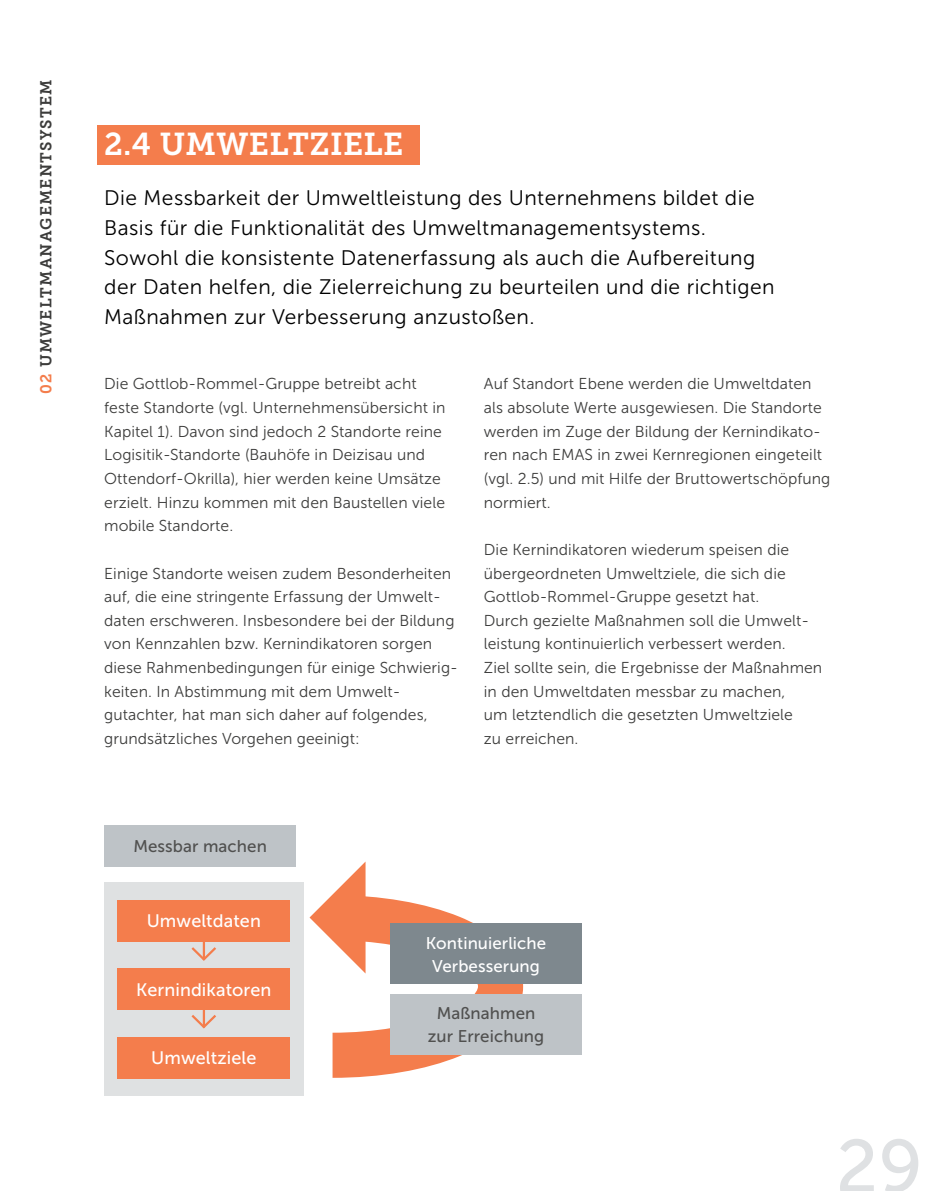
<style>
.page{position:relative;width:943px;height:1191px;background:#fff}
.page>*{position:absolute;margin:0;border:0;box-sizing:border-box;transform-origin:0 0}
.t1{font:73.5px "Museo Sans 500";color:#dfe1e3}
.t2{font:31.5px "Museo Slab 700";letter-spacing:.01em;color:#fff}
.t3{font:21px/29.8px "Museo Sans 300";letter-spacing:.02em;color:#000}
.t4{font:18.03px "Museo Sans 500";letter-spacing:.005em;color:#fff}
.t5{font:16.97px/22.6px "Museo Sans 500";letter-spacing:.005em;color:#50504f;text-align:center}
.t6{font:16.97px/22.6px "Museo Sans 500";letter-spacing:.005em;color:#fff;text-align:center}
.t7{font:15.75px/23.6px "Museo Sans 300";letter-spacing:.005em;color:#3c3c3b}
.t8{font:15.75px "Museo Slab 700";letter-spacing:.08em;color:#3c3c3b}
.s1{color:#f47d4c}
</style>
<div class="page">
<div style="left:97px;top:126px;width:322px;height:39px;background:#f47d4c"></div>
<div style="left:104px;top:882px;width:199px;height:213px;background:#dfe1e2"></div>
<svg style="left:191px;top:1012px;width:25px;height:17px"></svg>
<hr style="left:203px;top:978px;width:2px;height:49px;background:#f47d4c">
<svg style="left:191px;top:944px;width:25px;height:17px"></svg>
<hr style="left:203px;top:911px;width:2px;height:49px;background:#f47d4c">
<div style="left:117px;top:899px;width:173px;height:42px;background:#f47d4c"></div>
<div style="left:117px;top:968px;width:173px;height:41px;background:#f47d4c"></div>
<div style="left:117px;top:1036px;width:173px;height:42px;background:#f47d4c"></div>
<div style="left:104px;top:825px;width:192px;height:41px;background:#bec3c7"></div>
<svg style="left:309px;top:861px;width:214px;height:216px"></svg>
<div style="left:390px;top:993px;width:192px;height:61px;background:#bec3c7"></div>
<div style="left:390px;top:923px;width:192px;height:61px;background:#7e888e"></div>
<p class="t8" style="left:37px;top:394px;width:316px;rotate:-90deg"><span class="s1">02</span> UMWELTMANAGEMENTSYSTEM</p>
<h2 class="t2" style="left:104px;top:127px;width:300px">2.4 UMWELTZIELE</h2>
<p class="t3" style="left:104px;top:183px;width:672px">Die Messbarkeit der Umweltleistung des Unternehmens bildet die Basis für die Funktionalität des Umweltmanagementsystems.<br>Sowohl die konsistente Datenerfassung als auch die Aufbereitung der Daten helfen, die Zielerreichung zu beurteilen und die richtigen Maßnahmen zur Verbesserung anzustoßen.</p>
<p class="t7" style="left:104px;top:372px;width:343px">Die Gottlob-Rommel-Gruppe betreibt acht feste Standorte (vgl. Unternehmensübersicht in Kapitel 1). Davon sind jedoch 2 Standorte reine Logisitik-Standorte (Bauhöfe in Deizisau und Ottendorf-Okrilla), hier werden keine Umsätze erzielt. Hinzu kommen mit den Baustellen viele mobile Standorte.</p>
<p class="t7" style="left:104px;top:561px;width:355px">Einige Standorte weisen zudem Besonderheiten auf, die eine stringente Erfassung der Umwelt&shy;daten erschweren. Insbesondere bei der Bildung von Kennzahlen bzw. Kernindikatoren sorgen diese Rahmenbedingungen für einige Schwierig&shy;keiten. In Abstimmung mit dem Umwelt&shy;gutachter, hat man sich daher auf folgendes, grundsätzliches Vorgehen geeinigt:</p>
<p class="t7" style="left:484px;top:372px;width:348px">Auf Standort Ebene werden die Umweltdaten als absolute Werte ausgewiesen. Die Standorte werden im Zuge der Bildung der Kernindikato&shy;ren nach EMAS in zwei Kernregionen eingeteilt (vgl. 2.5) und mit Hilfe der Bruttowertschöpfung normiert.</p>
<p class="t7" style="left:484px;top:538px;width:340px">Die Kernindikatoren wiederum speisen die übergeordneten Umweltziele, die sich die Gottlob-Rommel-Gruppe gesetzt hat.<br>Durch gezielte Maßnahmen soll die Umwelt&shy;leistung kontinuierlich verbessert werden.<br>Ziel sollte sein, die Ergebnisse der Maßnahmen in den Umweltdaten messbar zu machen,<br>um letztendlich die gesetzten Umweltziele<br>zu erreichen.</p>
<p class="t5" style="left:133px;top:835px;width:135px">Messbar machen</p>
<p class="t4" style="left:147px;top:911px;width:116px">Umweltdaten</p>
<p class="t4" style="left:136px;top:979px;width:136px">Kernindikatoren</p>
<p class="t4" style="left:151px;top:1048px;width:107px">Umweltziele</p>
<p class="t6" style="left:426px;top:932px;width:122px">Kontinuierliche<br>Verbesserung</p>
<p class="t5" style="left:428px;top:1002px;width:118px">Maßnahmen zur Erreichung</p>
<h1 class="t1" style="left:836px;top:1126px;width:88px">29</h1>
</div>
